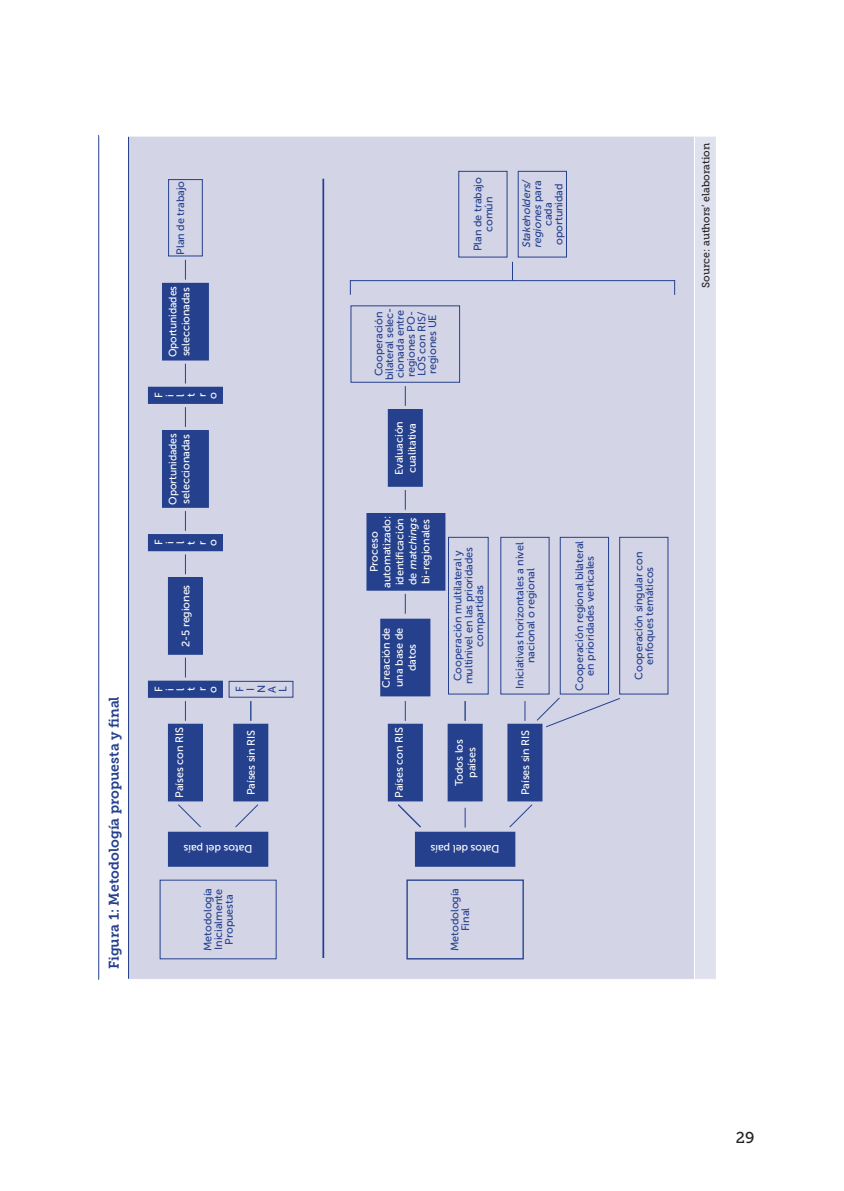
<style>
.page{position:relative;width:844px;height:1191px;background:#fff}
.page>*{position:absolute;margin:0;border:0;box-sizing:border-box;transform-origin:0 0}
.t1{font:15.75px "Museo Slab 500";color:#231f20}
.t2{font:14px "Museo Slab 700";color:#253f8e}
.t3{font:10.85px/10.8px "Museo Sans 500";letter-spacing:-.01em;color:#25418d;text-align:center}
.t4{font:10.85px/10.8px "Museo Sans 500";letter-spacing:-.01em;color:#fff}
.t5{font:italic 10.85px/10.8px "Museo Sans 500";color:#25418d;text-align:center}
.t6{font:10.5px "Museo Slab 500";color:#231f20}
.s1{font-style:normal}
.s2{font-style:italic}
</style>
<div class="page">
<div style="left:128px;top:136px;width:566px;height:843px;background:#d4d4e7"></div>
<div style="left:694px;top:136px;width:22px;height:843px;background:#e0e1ee"></div>
<hr style="left:98px;top:135px;width:1px;height:844px;background:#253f8e">
<hr style="left:128px;top:137px;width:1px;height:842px;background:#253f8e">
<hr style="left:693px;top:137px;width:1px;height:842px;background:#fff">
<hr style="left:128px;top:135px;width:566px;height:2px;background:#fff">
<hr style="left:694px;top:135px;width:21px;height:2px;background:#fff">
<hr style="left:715px;top:135px;width:1px;height:844px;background:#fff">
<div style="left:160px;top:879px;width:116px;height:80px;border:1px solid #25418d"></div>
<div style="left:168px;top:832px;width:99px;height:34px;background:#25418d"></div>
<div style="left:168px;top:831px;width:100px;height:35px;border:1px solid #25418d"></div>
<div style="left:168px;top:724px;width:34px;height:76px;background:#25418d"></div>
<div style="left:168px;top:723px;width:35px;height:78px;border:1px solid #25418d"></div>
<div style="left:168px;top:578px;width:34px;height:76px;background:#25418d"></div>
<div style="left:168px;top:577px;width:35px;height:78px;border:1px solid #25418d"></div>
<div style="left:163px;top:431px;width:45px;height:76px;background:#25418d"></div>
<div style="left:162px;top:430px;width:47px;height:78px;border:1px solid #25418d"></div>
<div style="left:163px;top:283px;width:45px;height:77px;background:#25418d"></div>
<div style="left:162px;top:283px;width:47px;height:77px;border:1px solid #25418d"></div>
<div style="left:168px;top:179px;width:35px;height:77px;border:1px solid #25418d"></div>
<div style="left:148px;top:681px;width:74px;height:16px;background:#25418d"></div>
<div style="left:148px;top:680px;width:75px;height:18px;border:1px solid #25418d"></div>
<div style="left:148px;top:535px;width:74px;height:15px;background:#25418d"></div>
<div style="left:148px;top:534px;width:75px;height:17px;border:1px solid #25418d"></div>
<div style="left:148px;top:387px;width:74px;height:16px;background:#25418d"></div>
<div style="left:148px;top:387px;width:75px;height:17px;border:1px solid #25418d"></div>
<div style="left:228px;top:681px;width:65px;height:16px;border:1px solid #25418d"></div>
<div style="left:234px;top:724px;width:33px;height:76px;background:#25418d"></div>
<div style="left:233px;top:723px;width:35px;height:78px;border:1px solid #25418d"></div>
<svg style="left:178px;top:804px;width:23px;height:24px"></svg>
<svg style="left:185px;top:701px;width:1px;height:20px"></svg>
<svg style="left:185px;top:554px;width:1px;height:20px"></svg>
<svg style="left:185px;top:407px;width:1px;height:20px"></svg>
<svg style="left:185px;top:657px;width:1px;height:20px"></svg>
<svg style="left:185px;top:511px;width:1px;height:20px"></svg>
<svg style="left:185px;top:364px;width:1px;height:19px"></svg>
<svg style="left:185px;top:260px;width:1px;height:20px"></svg>
<svg style="left:250px;top:701px;width:1px;height:20px"></svg>
<svg style="left:235px;top:804px;width:23px;height:24px"></svg>
<div style="left:406px;top:879px;width:117px;height:80px;border:1px solid #25418d"></div>
<div style="left:415px;top:832px;width:99px;height:34px;background:#25418d"></div>
<div style="left:415px;top:831px;width:100px;height:35px;border:1px solid #25418d"></div>
<div style="left:388px;top:724px;width:34px;height:76px;background:#25418d"></div>
<div style="left:387px;top:723px;width:36px;height:78px;border:1px solid #25418d"></div>
<div style="left:448px;top:724px;width:34px;height:76px;background:#25418d"></div>
<div style="left:447px;top:723px;width:35px;height:78px;border:1px solid #25418d"></div>
<div style="left:381px;top:619px;width:48px;height:76px;background:#25418d"></div>
<div style="left:380px;top:618px;width:50px;height:78px;border:1px solid #25418d"></div>
<div style="left:367px;top:513px;width:77px;height:77px;background:#25418d"></div>
<div style="left:366px;top:513px;width:79px;height:77px;border:1px solid #25418d"></div>
<div style="left:388px;top:410px;width:34px;height:76px;background:#25418d"></div>
<div style="left:387px;top:409px;width:36px;height:78px;border:1px solid #25418d"></div>
<div style="left:350px;top:305px;width:110px;height:78px;border:1px solid #25418d"></div>
<div style="left:448px;top:537px;width:40px;height:157px;border:1px solid #25418d"></div>
<div style="left:500px;top:537px;width:49px;height:157px;border:1px solid #25418d"></div>
<div style="left:458px;top:171px;width:49px;height:86px;border:1px solid #25418d"></div>
<div style="left:559px;top:537px;width:49px;height:157px;border:1px solid #25418d"></div>
<div style="left:517px;top:171px;width:49px;height:86px;border:1px solid #25418d"></div>
<div style="left:619px;top:537px;width:49px;height:157px;border:1px solid #25418d"></div>
<div style="left:508px;top:724px;width:33px;height:76px;background:#25418d"></div>
<div style="left:507px;top:723px;width:35px;height:78px;border:1px solid #25418d"></div>
<svg style="left:397px;top:804px;width:24px;height:24px"></svg>
<svg style="left:405px;top:701px;width:1px;height:20px"></svg>
<svg style="left:464px;top:701px;width:1px;height:20px"></svg>
<svg style="left:464px;top:807px;width:1px;height:20px"></svg>
<svg style="left:405px;top:594px;width:1px;height:19px"></svg>
<svg style="left:405px;top:490px;width:1px;height:20px"></svg>
<svg style="left:405px;top:386px;width:1px;height:20px"></svg>
<svg style="left:524px;top:701px;width:1px;height:20px"></svg>
<svg style="left:509px;top:804px;width:24px;height:24px"></svg>
<svg style="left:535px;top:697px;width:85px;height:31px"></svg>
<svg style="left:512px;top:262px;width:1px;height:18px"></svg>
<hr style="left:350px;top:280px;width:325px;height:1px;background:#25418d">
<svg style="left:350px;top:281px;width:1px;height:14px"></svg>
<svg style="left:674px;top:281px;width:1px;height:14px"></svg>
<hr style="left:322px;top:179px;width:2px;height:779px;background:#25418d">
<p class="t2" style="left:106px;top:969px;width:275px;rotate:-90deg">Figura 1: Metodología propuesta y final</p>
<p class="t3" style="left:175px;top:255px;width:75px;rotate:-90deg">Plan de trabajo</p>
<p class="t4" style="left:166px;top:357px;width:73px;line-height:13px;rotate:-90deg">Oportunidades seleccionadas</p>
<p class="t4" style="left:153px;top:399px;width:8px;rotate:-90deg">F i l t r o</p>
<p class="t4" style="left:166px;top:505px;width:73px;line-height:13px;rotate:-90deg">Oportunidades seleccionadas</p>
<p class="t4" style="left:153px;top:546px;width:8px;rotate:-90deg">F i l t r o</p>
<p class="t4" style="left:180px;top:647px;width:64px;rotate:-90deg">2-5 regiones</p>
<p class="t4" style="left:153px;top:692px;width:8px;rotate:-90deg">F i l t r o</p>
<p class="t4" style="left:174px;top:797px;width:72px;rotate:-90deg">Países con RIS</p>
<p class="t3" style="left:234px;top:693px;width:10px;text-align:left;rotate:-90deg">F<br>I<br>N<br>A<br>L</p>
<p class="t4" style="left:246px;top:795px;width:67px;rotate:-90deg">Países sin RIS</p>
<p class="t4" style="left:252px;top:854px;width:70px;rotate:-180deg">Datos del país</p>
<p class="t3" style="left:202px;top:951px;width:64px;rotate:-90deg">Metodología<br>Inicialmente<br>Propuesta</p>
<p class="t3" style="left:472px;top:251px;width:75px;rotate:-90deg">Plan de trabajo común</p>
<p class="t5" style="left:521px;top:248px;width:72px;rotate:-90deg">Stakeholders/ reg iones <span class="s1">p a r a cada oportunidad</span></p>
<p class="t3" style="left:373px;top:380px;width:74px;rotate:-90deg">Cooperación bilateral selec&shy;cionada entre regiones PO-<br>LOS con RIS/ regiones UE</p>
<p class="t4" style="left:392px;top:475px;width:55px;line-height:13px;rotate:-90deg">Evaluación cualitativa</p>
<p class="t4" style="left:367px;top:587px;width:73px;line-height:13px;text-align:center;rotate:-90deg">Proceso automatizado: identificación d e <span class="s2">matchings </span>bi-regionales</p>
<p class="t4" style="left:380px;top:687px;width:61px;line-height:13px;text-align:center;rotate:-90deg">Creación de una base de datos</p>
<p class="t3" style="left:452px;top:684px;width:139px;rotate:-90deg">Cooperación multilateral y multinivel en las prioridades compartidas</p>
<p class="t3" style="left:514px;top:689px;width:148px;rotate:-90deg">Iniciativas horizontales a nivel nacional o regional</p>
<p class="t4" style="left:393px;top:797px;width:72px;rotate:-90deg">Países con RIS</p>
<p class="t4" style="left:452px;top:786px;width:48px;line-height:13px;text-align:center;rotate:-90deg">Todos los países</p>
<p class="t4" style="left:499px;top:854px;width:70px;rotate:-180deg">Datos del país</p>
<p class="t3" style="left:449px;top:951px;width:64px;rotate:-90deg">Metodología<br>Final</p>
<p class="t4" style="left:519px;top:795px;width:67px;rotate:-90deg">Países sin RIS</p>
<p class="t3" style="left:573px;top:690px;width:151px;rotate:-90deg">Cooperación regional bilateral en prioridades verticales</p>
<p class="t3" style="left:633px;top:679px;width:129px;rotate:-90deg">Cooperación singular con enfoques temáticos</p>
<p class="t6" style="left:699px;top:288px;width:146px;rotate:-90deg">Source: authors’ elaboration</p>
<h1 class="t1" style="left:735px;top:1129px;width:20px">29</h1>
</div>
